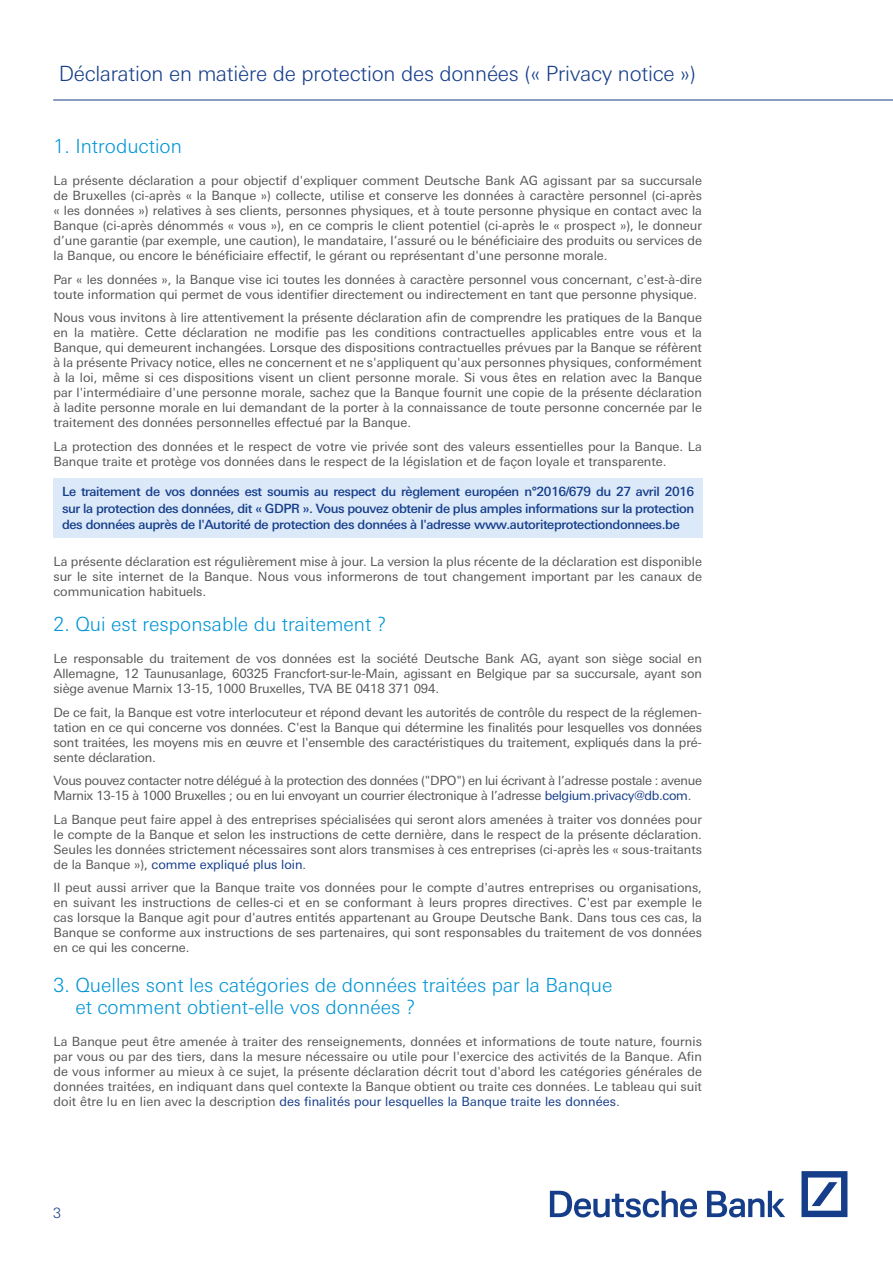
<style>
.page{position:relative;width:893px;height:1263px;background:#fff}
.page>*{position:absolute;margin:0;border:0;box-sizing:border-box;transform-origin:0 0}
.t1{font:300 21px "Deu Ba Univers";letter-spacing:-.01em;color:#153d8a}
.t2{font:300 19.5px/22.5px "Deu Ba Univers";color:#0095d6}
.t3{font:300 14.25px "Deu Ba Univers";color:#153d8a}
.t4{font:12.75px/15px "Deu Ba Univers";color:#575756;text-align:justify}
.t5{font:500 12.75px/16.5px "Deu Ba Univers";letter-spacing:-.03em;color:#153d8a;text-align:justify}
.t6{font:12.75px/15px "Deu Ba Univers";letter-spacing:-.02em;color:#575756}
.s1{color:#153d8a}
</style>
<div class="page">
<hr style="left:53px;top:100px;width:840px;height:1px;background:#153d8a">
<svg style="left:801px;top:1171px;width:46px;height:46px"></svg>
<svg style="left:550px;top:1191px;width:147px;height:26px"></svg>
<svg style="left:707px;top:1191px;width:78px;height:26px"></svg>
<div style="left:54px;top:478px;width:649px;height:60px;background:#dbe9f9"></div>
<h1 class="t1" style="left:59px;top:61px;width:639px">Déclaration en matière de protection des données (« Privacy notice »)</h1>
<h2 class="t2" style="left:54px;top:135px;width:130px">1. Introduction</h2>
<p class="t4" style="left:54px;top:173px;width:650px">La présente déclaration a pour objectif d'expliquer comment Deutsche Bank AG agissant par sa succursale de Bruxelles (ci-après « la Banque ») collecte, utilise et conserve les données à caractère personnel (ci-après « les données ») relatives à ses clients, personnes physiques, et à toute personne physique en contact avec la Banque (ci-après dénommés « vous »), en ce compris le client potentiel (ci-après le « prospect »), le donneur d’une garantie (par exemple, une caution), le mandataire, l’assuré ou le bénéficiaire des produits ou services de la Banque, ou encore le bénéficiaire effectif, le gérant ou représentant d'une personne morale.</p>
<p class="t4" style="left:54px;top:272px;width:650px">Par « les données », la Banque vise ici toutes les données à caractère personnel vous concernant, c'est-à-dire toute information qui permet de vous identifier directement ou indirectement en tant que personne physique.</p>
<p class="t4" style="left:54px;top:310px;width:650px">Nous vous invitons à lire attentivement la présente déclaration afin de comprendre les pratiques de la Banque en la matière. Cette déclaration ne modifie pas les conditions contractuelles applicables entre vous et la Banque, qui demeurent inchangées. Lorsque des dispositions contractuelles prévues par la Banque se réfèrent à la présente Privacy notice, elles ne concernent et ne s'appliquent qu'aux personnes physiques, conformément à la loi, même si ces dispositions visent un client personne morale. Si vous êtes en relation avec la Banque par l'intermédiaire d'une personne morale, sachez que la Banque fournit une copie de la présente déclaration à ladite personne morale en lui demandant de la porter à la connaissance de toute personne concernée par le traitement des données personnelles effectué par la Banque.</p>
<p class="t4" style="left:54px;top:439px;width:650px">La protection des données et le respect de votre vie privée sont des valeurs essentielles pour la Banque. La<br>Banque traite et protège vos données dans le respect de la législation et de façon loyale et transparente.</p>
<p class="t5" style="left:62px;top:484px;width:634px">Le traitement de vos données est soumis au respect du règlement européen n°2016/679 du 27 avril 2016 sur la protection des données, dit « GDPR ». Vous pouvez obtenir de plus amples informations sur la protection des données auprès de l'Autorité de protection des données à l'adresse www.autoriteprotectiondonnees.be</p>
<p class="t4" style="left:54px;top:554px;width:650px">La présente déclaration est régulièrement mise à jour. La version la plus récente de la déclaration est disponible sur le site internet de la Banque. Nous vous informerons de tout changement important par les canaux de communication habituels.</p>
<h2 class="t2" style="left:54px;top:613px;width:334px">2. Qui est responsable du traitement ?</h2>
<p class="t4" style="left:54px;top:651px;width:650px">Le responsable du traitement de vos données est la société Deutsche Bank AG, ayant son siège social en Allemagne, 12 Taunusanlage, 60325 Francfort-sur-le-Main, agissant en Belgique par sa succursale, ayant son siège avenue Marnix 13-15, 1000 Bruxelles, TVA BE 0418 371 094.</p>
<p class="t4" style="left:54px;top:705px;width:650px">De ce fait, la Banque est votre interlocuteur et répond devant les autorités de contrôle du respect de la réglemen&shy;tation en ce qui concerne vos données. C'est la Banque qui détermine les finalités pour lesquelles vos données sont traitées, les moyens mis en œuvre et l'ensemble des caractéristiques du traitement, expliqués dans la pré&shy;sente déclaration.</p>
<p class="t6" style="left:54px;top:773px;width:650px">Vous pouvez contacter notre délégué à la protection des données ("DPO") en lui écrivant à l’adresse postale : avenue<br>Marnix 13-15 à 1000 Bruxelles ; ou en lui envoyant un courrier électronique à l’adresse <span class="s1">belgium.privacy@db.com</span>.</p>
<p class="t4" style="left:54px;top:812px;width:650px">La Banque peut faire appel à des entreprises spécialisées qui seront alors amenées à traiter vos données pour le compte de la Banque et selon les instructions de cette dernière, dans le respect de la présente déclaration.<br>Seules les données strictement nécessaires sont alors transmises à ces entreprises (ci-après les « sous-traitants de la Banque »), <span class="s1">comme expliqué plus loin</span>.</p>
<p class="t4" style="left:54px;top:880px;width:650px">Il peut aussi arriver que la Banque traite vos données pour le compte d'autres entreprises ou organisations, en suivant les instructions de celles-ci et en se conformant à leurs propres directives. C'est par exemple le cas lorsque la Banque agit pour d'autres entités appartenant au Groupe Deutsche Bank. Dans tous ces cas, la Banque se conforme aux instructions de ses partenaires, qui sont responsables du traitement de vos données en ce qui les concerne.</p>
<h2 class="t2" style="left:75px;top:973px;width:539px;text-indent:-22px">3. Quelles sont les catégories de données traitées par la Banque et comment obtient-elle vos données ?</h2>
<p class="t4" style="left:54px;top:1034px;width:650px">La Banque peut être amenée à traiter des renseignements, données et informations de toute nature, fournis par vous ou par des tiers, dans la mesure nécessaire ou utile pour l'exercice des activités de la Banque. Afin de vous informer au mieux à ce sujet, la présente déclaration décrit tout d'abord les catégories générales de données traitées, en indiquant dans quel contexte la Banque obtient ou traite ces données. Le tableau qui suit doit être lu en lien avec la description <span class="s1">des finalités pour lesquelles la Banque traite les données</span>.</p>
<p class="t3" style="left:53px;top:1204px;width:9px">3</p>
</div>
